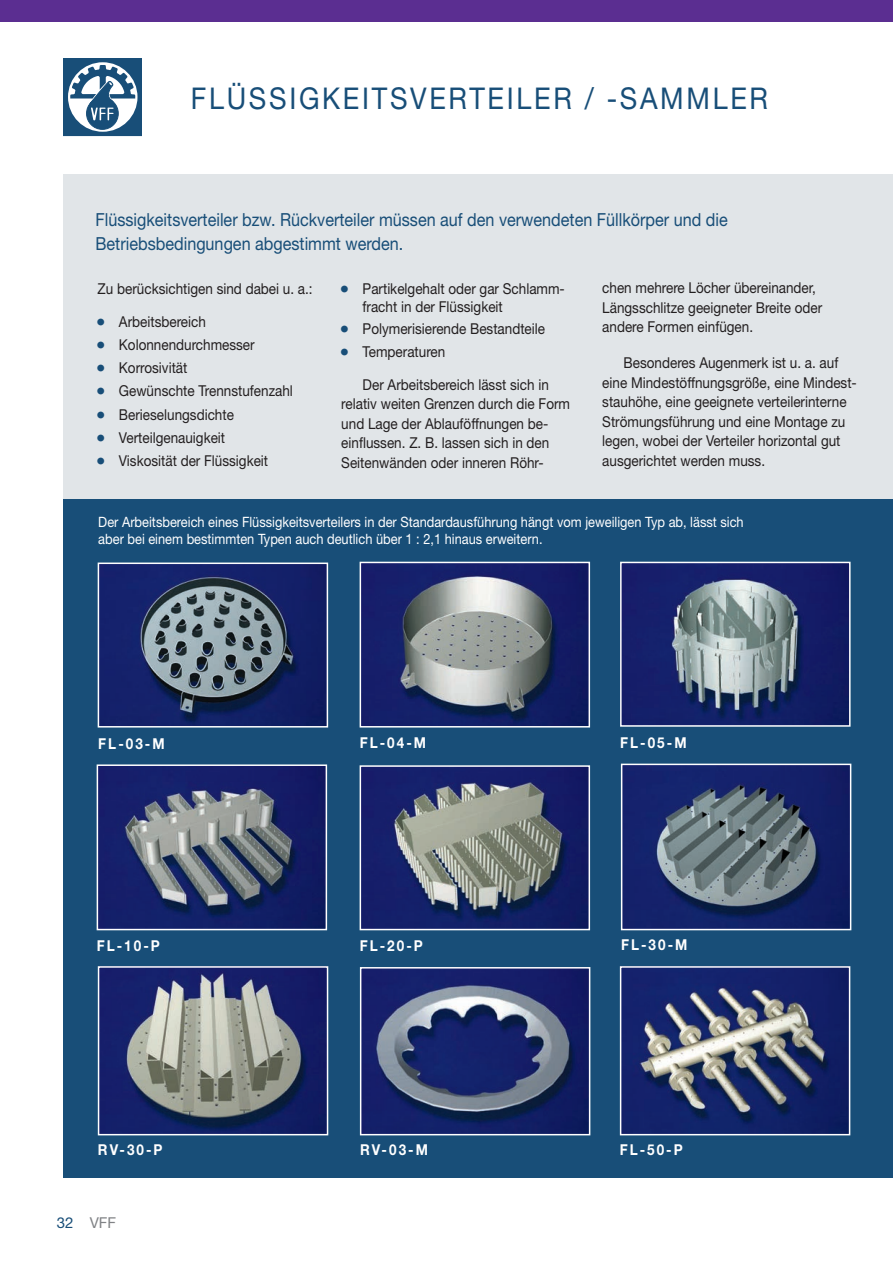
<style>
.page{position:relative;width:893px;height:1263px;background:#fff}
.page>*{position:absolute;margin:0;border:0;box-sizing:border-box;transform-origin:0 0}
.t1{font:30px "Helvetica Neue";letter-spacing:.1em;color:#184e78;scale:.9 1}
.t2{font:18px/24px "Helvetica Neue";color:#184e78;scale:.9 1}
.t3{font:15px/19.5px "Helvetica Neue";color:#231f20;scale:.9 1}
.t4{font:700 15px "Helvetica Neue";letter-spacing:.15em;color:#fff;scale:.9 1}
.t5{font:15px "Helvetica Neue";color:#808285}
.t6{font:14.25px/16.5px "Helvetica Neue";color:#fff;scale:.9 1}
.s1{color:#184e78}
</style>
<div class="page">
<div style="left:0;top:0;width:893px;height:21px;background:#5b2e91"></div>
<div style="left:64px;top:58px;width:78px;height:78px;background:#184e78"></div>
<svg style="left:68px;top:62px;width:69px;height:70px"></svg>
<div style="left:87px;top:98px;width:31px;height:31px;background:#184e78;border-radius:50%"></div>
<div style="left:86px;top:98px;width:32px;height:31px;border:1px solid #184e78;border-radius:50%"></div>
<svg style="left:70px;top:65px;width:65px;height:56px"></svg>
<div style="left:64px;top:175px;width:829px;height:1003px;background:#e1e5e8"></div>
<div style="left:64px;top:500px;width:829px;height:678px;background:#184e78"></div>
<img style="left:623px;top:565px;width:225px;height:159px">
<div style="left:620px;top:562px;width:231px;height:165px;border:2px solid #fff"></div>
<img style="left:623px;top:969px;width:224px;height:163px">
<div style="left:620px;top:966px;width:230px;height:169px;border:2px solid #fff"></div>
<img style="left:101px;top:969px;width:224px;height:163px">
<div style="left:98px;top:966px;width:230px;height:169px;border:2px solid #fff"></div>
<img style="left:363px;top:970px;width:224px;height:162px">
<div style="left:360px;top:967px;width:230px;height:168px;border:2px solid #fff"></div>
<img style="left:363px;top:768px;width:224px;height:159px">
<div style="left:360px;top:765px;width:230px;height:165px;border:2px solid #fff"></div>
<img style="left:100px;top:767px;width:224px;height:160px">
<div style="left:97px;top:764px;width:230px;height:166px;border:2px solid #fff"></div>
<img style="left:363px;top:565px;width:224px;height:159px">
<div style="left:360px;top:562px;width:230px;height:165px;border:2px solid #fff"></div>
<img style="left:101px;top:565px;width:224px;height:159px">
<div style="left:98px;top:562px;width:230px;height:165px;border:2px solid #fff"></div>
<img style="left:624px;top:767px;width:224px;height:160px">
<div style="left:621px;top:764px;width:230px;height:166px;border:2px solid #fff"></div>
<h1 class="t1" style="left:191px;top:80px;width:643px">FLÜSSIGKEITSVERTEILER / -SAMMLER</h1>
<p class="t2" style="left:96px;top:207px;width:704px">Flüssigkeitsverteiler bzw. Rückverteiler müssen auf den verwendeten Füllkörper und die<br>Betriebsbedingungen abgestimmt werden.</p>
<p class="t3" style="left:602px;top:278px;width:246px">chen mehrere Löcher übereinander,<br>Längsschlitze geeigneter Breite oder andere Formen einfügen.</p>
<p class="t3" style="left:602px;top:353px;width:284px;text-indent:21px">Besonderes Augenmerk ist u. a. auf eine Mindestöffnungsgröße, eine Mindest&shy;stauhöhe, eine geeignete verteilerinterne Strömungsführung und eine Montage zu legen, wobei der Verteiler horizontal gut ausgerichtet werden muss.</p>
<p class="t3" style="left:363px;top:279px;width:226px;line-height:18px;text-indent:-21px"><sup>■</sup> Partikelgehalt oder gar Schlamm&shy;fracht in der Flüssigkeit</p>
<p class="t3" style="left:341px;top:319px;width:228px"><sup>■</sup> Polymerisierende Bestandteile</p>
<p class="t3" style="left:341px;top:341px;width:117px"><sup>■</sup> Temperaturen</p>
<p class="t3" style="left:341px;top:374px;width:256px;text-indent:21px">Der Arbeitsbereich lässt sich in relativ weiten Grenzen durch die Form und Lage der Ablauföffnungen be&shy;einflussen. Z. B. lassen sich in den Seitenwänden oder inneren Röhr-</p>
<p class="t3" style="left:98px;top:278px;width:240px">Zu berücksichtigen sind dabei u. a.:</p>
<p class="t3" style="left:98px;top:311px;width:122px"><sup>■</sup> Arbeitsbereich</p>
<p class="t3" style="left:98px;top:335px;width:176px"><sup>■</sup> Kolonnendurchmesser</p>
<p class="t3" style="left:98px;top:358px;width:101px"><sup>■</sup> Korrosivität</p>
<p class="t3" style="left:98px;top:381px;width:218px"><sup>■</sup> Gewünschte Trennstufenzahl</p>
<p class="t3" style="left:98px;top:404px;width:153px"><sup>■</sup> Berieselungsdichte</p>
<p class="t3" style="left:98px;top:428px;width:143px"><sup>■</sup> Verteilgenauigkeit</p>
<p class="t3" style="left:98px;top:451px;width:191px"><sup>■</sup> Viskosität der Flüssigkeit</p>
<p class="t6" style="left:98px;top:514px;width:719px">Der Arbeitsbereich eines Flüssigkeitsverteilers in der Standardausführung hängt vom jeweiligen Typ ab, lässt sich aber bei einem bestimmten Typen auch deutlich über 1 : 2,1 hinaus erweitern.</p>
<p class="t4" style="left:98px;top:734px;width:75px">FL-03-M</p>
<p class="t4" style="left:360px;top:733px;width:75px">FL-04-M</p>
<p class="t4" style="left:97px;top:936px;width:72px">FL-10-P</p>
<p class="t4" style="left:360px;top:937px;width:72px">FL-20-P</p>
<p class="t4" style="left:620px;top:733px;width:75px">FL-05-M</p>
<p class="t4" style="left:621px;top:935px;width:75px">FL-30-M</p>
<p class="t4" style="left:98px;top:1140px;width:73px">RV-30-P</p>
<p class="t4" style="left:360px;top:1140px;width:77px">RV-03-M</p>
<p class="t4" style="left:620px;top:1140px;width:72px">FL-50-P</p>
<p class="t5" style="left:57px;top:1213px;width:61px"><span class="s1">32</span> VFF</p>
</div>
